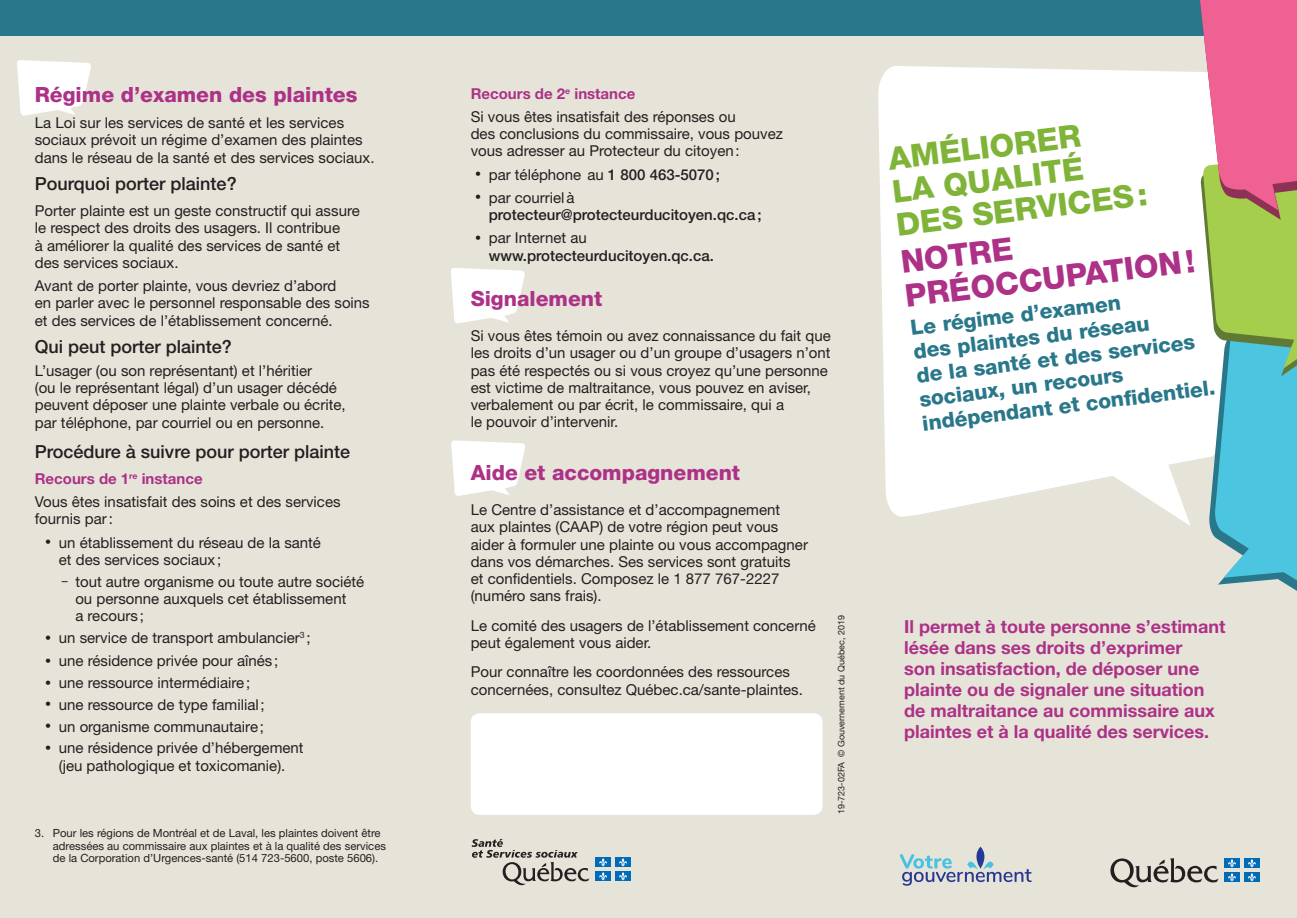
<style>
.page{position:relative;width:1297px;height:918px;background:#fff}
.page>*{position:absolute;margin:0;border:0;box-sizing:border-box;transform-origin:0 0}
.t1{font:800 31.5px/33px "Helvetica Neue LT Std";color:#7fb438}
.t2{font:800 31.5px/34.5px "Helvetica Neue LT Std";color:#ac3187}
.t3{font:800 21px/24px "Helvetica Neue LT Std";color:#29778a}
.t4{font:800 21px "Helvetica Neue LT Std";color:#ac3187}
.t5{font:700 18px/21px "Helvetica Neue LT Std";color:#ac3187}
.t6{font:500 18px "Helvetica Neue LT Std";color:#231f20}
.t7{font:15px/17.2px "Helvetica Neue LT Std";color:#231f20}
.t8{font:500 15px/17.2px "Helvetica Neue LT Std";color:#231f20}
.t9{font:11.25px/12.8px "Helvetica Neue LT Std";color:#231f20}
.t10{font:9px "Helvetica Neue LT Std";color:#231f20}
.s1{font-weight:700;color:#ac3187}
.s2{font-size:12px}
.s3{font-weight:500}
.s4{font-weight:400;font-size:12px}
.s5{font-weight:400}
</style>
<div class="page">
<div style="left:0;top:0;width:1296px;height:917px;background:#e6e4d9"></div>
<div style="left:0;top:0;width:1296px;height:35px;background:#29778a"></div>
<svg style="left:878px;top:66px;width:317px;height:460px;background:#fcfcfb"></svg>
<svg style="left:451px;top:268px;width:74px;height:55px"></svg>
<svg style="left:451px;top:440px;width:74px;height:56px"></svg>
<svg style="left:1110px;top:858px;width:108px;height:29px"></svg>
<div style="left:1223px;top:858px;width:16px;height:9px;background:#006cb7"></div>
<div style="left:1243px;top:858px;width:16px;height:9px;background:#006cb7"></div>
<div style="left:1223px;top:872px;width:16px;height:9px;background:#006cb7"></div>
<svg style="left:1227px;top:859px;width:8px;height:22px"></svg>
<div style="left:1243px;top:872px;width:16px;height:9px;background:#006cb7"></div>
<svg style="left:1247px;top:859px;width:8px;height:22px"></svg>
<svg style="left:899px;top:846px;width:132px;height:39px"></svg>
<div style="left:470px;top:713px;width:352px;height:101px;background:#fff;border-radius:9px"></div>
<svg style="left:17px;top:60px;width:74px;height:56px"></svg>
<svg style="left:471px;top:839px;width:118px;height:46px"></svg>
<div style="left:595px;top:857px;width:15px;height:9px;background:#006cb7"></div>
<div style="left:615px;top:857px;width:15px;height:9px;background:#006cb7"></div>
<div style="left:595px;top:871px;width:15px;height:9px;background:#006cb7"></div>
<svg style="left:599px;top:858px;width:8px;height:22px"></svg>
<div style="left:615px;top:871px;width:15px;height:9px;background:#006cb7"></div>
<svg style="left:619px;top:858px;width:8px;height:22px"></svg>
<svg style="left:1195px;top:0;width:102px;height:639px;background:#aeb2ab"></svg>
<h2 class="t4" style="left:35px;top:82px;width:324px">Régime d’examen des plaintes</h2>
<p class="t7" style="left:35px;top:114px;width:341px">La Loi sur les services de santé et les services sociaux prévoit un régime d’examen des plaintes dans le réseau de la santé et des services sociaux.</p>
<p class="t6" style="left:35px;top:172px;width:203px">Pourquoi porter plainte?</p>
<p class="t7" style="left:35px;top:202px;width:326px">Porter plainte est un geste constructif qui assure le respect des droits des usagers. Il contribue<br>à améliorer la qualité des services de santé et des services sociaux.</p>
<p class="t7" style="left:35px;top:277px;width:336px">Avant de porter plainte, vous devriez d’abord<br>en parler avec le personnel responsable des soins et des services de l’établissement concerné.</p>
<p class="t6" style="left:35px;top:335px;width:199px">Qui peut porter plainte?</p>
<p class="t7" style="left:35px;top:361px;width:312px">L’usager (ou son représentant) et l’héritier<br>(ou le représentant légal) d’un usager décédé peuvent déposer une plainte verbale ou écrite, par téléphone, par courriel ou en personne.</p>
<p class="t6" style="left:35px;top:440px;width:317px">Procédure à suivre pour porter plainte</p>
<p class="t7" style="left:35px;top:466px;width:307px;line-height:23.2px"><span class="s1">Recours de 1</span><sup>re</sup> <span class="s1">instance<br></span>Vous êtes insatisfait des soins et des services</p>
<p class="t7" style="left:35px;top:510px;width:79px">fournis par:</p>
<p class="t7" style="left:59px;top:533px;width:264px;text-indent:-14px"><span class="s2">•</span> un établissement du réseau de la santé et des services sociaux;</p>
<p class="t7" style="left:75px;top:572px;width:290px;text-indent:-14px"><span class="s2">–</span> tout autre organisme ou toute autre société ou personne auxquels cet établissement<br>a recours;</p>
<p class="t7" style="left:45px;top:628px;width:267px"><span class="s2">•</span> un service de transport ambulancier<sup>3</sup> ;</p>
<p class="t7" style="left:45px;top:652px;width:234px"><span class="s2">•</span> une résidence privée pour aînés ;</p>
<p class="t7" style="left:45px;top:673px;width:206px"><span class="s2">•</span> une ressource intermédiaire;</p>
<p class="t7" style="left:45px;top:695px;width:221px"><span class="s2">•</span> une ressource de type familial;</p>
<p class="t7" style="left:45px;top:717px;width:220px"><span class="s2">•</span> un organisme communautaire;</p>
<p class="t7" style="left:45px;top:739px;width:260px;text-align:center"><span class="s2">•</span> une résidence privée d’hébergement (jeu pathologique et toxicomanie).</p>
<p class="t9" style="left:53px;top:826px;width:334px;text-indent:-18px">3. Pour les régions de Montréal et de Laval, les plaintes doivent être adressées au commissaire aux plaintes et à la qualité des services de la Corporation d’Urgences-santé (514 723-5600, poste 5606).</p>
<p class="t7" style="left:470px;top:81px;width:266px;line-height:23.2px"><span class="s1">Recours de 2</span><sup>e</sup> <span class="s1">instance<br></span>Si vous êtes insatisfait des réponses ou</p>
<p class="t7" style="left:470px;top:125px;width:314px">des conclusions du commissaire, vous pouvez vous adresser au Protecteur du citoyen:</p>
<p class="t7" style="left:475px;top:165px;width:246px"><span class="s2">•</span> par téléphone au <span class="s3">1 800 463-5070;</span></p>
<p class="t8" style="left:488px;top:189px;width:274px;text-indent:-14px"><span class="s4">•</span> <span class="s5">par courrielà </span>protecteur@protecteurducitoyen.qc.ca;</p>
<p class="t8" style="left:488px;top:229px;width:227px;text-indent:-14px"><span class="s4">•</span> <span class="s5">par Internet au </span>www.protecteurducitoyen.qc.ca.</p>
<h2 class="t4" style="left:470px;top:286px;width:133px">Signalement</h2>
<p class="t7" style="left:470px;top:327px;width:361px">Si vous êtes témoin ou avez connaissance du fait que les droits d’un usager ou d’un groupe d’usagers n’ont pas été respectés ou si vous croyez qu’une personne est victime de maltraitance, vous pouvez en aviser, verbalement ou par écrit, le commissaire, qui a<br>le pouvoir d’intervenir.</p>
<h2 class="t4" style="left:470px;top:460px;width:271px">Aide et accompagnement</h2>
<p class="t7" style="left:470px;top:501px;width:339px">Le Centre d’assistance et d’accompagnement aux plaintes (CAAP) de votre région peut vous aider à formuler une plainte ou vous accompagner dans vos démarches. Ses services sont gratuits<br>et confidentiels. Composez le 1 877 767-2227 (numéro sans frais).</p>
<p class="t7" style="left:470px;top:616px;width:347px">Le comité des usagers de l’établissement concerné peut également vous aider.</p>
<p class="t7" style="left:470px;top:663px;width:333px">Pour connaître les coordonnées des ressources concernées, consultez Québec.ca/sante-plaintes.</p>
<p class="t10" style="left:835px;top:814px;width:200px;rotate:-90deg">19-723-02FA © Gouvernement du Québec, 2019</p>
<h1 class="t1" style="left:886px;top:142px;width:254px;rotate:-7deg">AMÉLIORER<br>LA QUALITÉ<br>DES SERVICES:</h1>
<h1 class="t2" style="left:898px;top:244px;width:293px;rotate:-7deg">NOTRE<br>PRÉOCCUPATION!</h1>
<h2 class="t3" style="left:909px;top:316px;width:296px;rotate:-7deg">Le régime d’examen<br>des plaintes du réseau<br>de la santé et des services sociaux, un recours indépendant et confi dentiel.</h2>
<p class="t5" style="left:904px;top:615px;width:323px">Il permet à toute personne s’estimant lésée dans ses droits d’exprimer<br>son insatisfaction, de déposer une plainte ou de signaler une situation de maltraitance au commissaire aux plaintes et à la qualité des services.</p>
</div>
